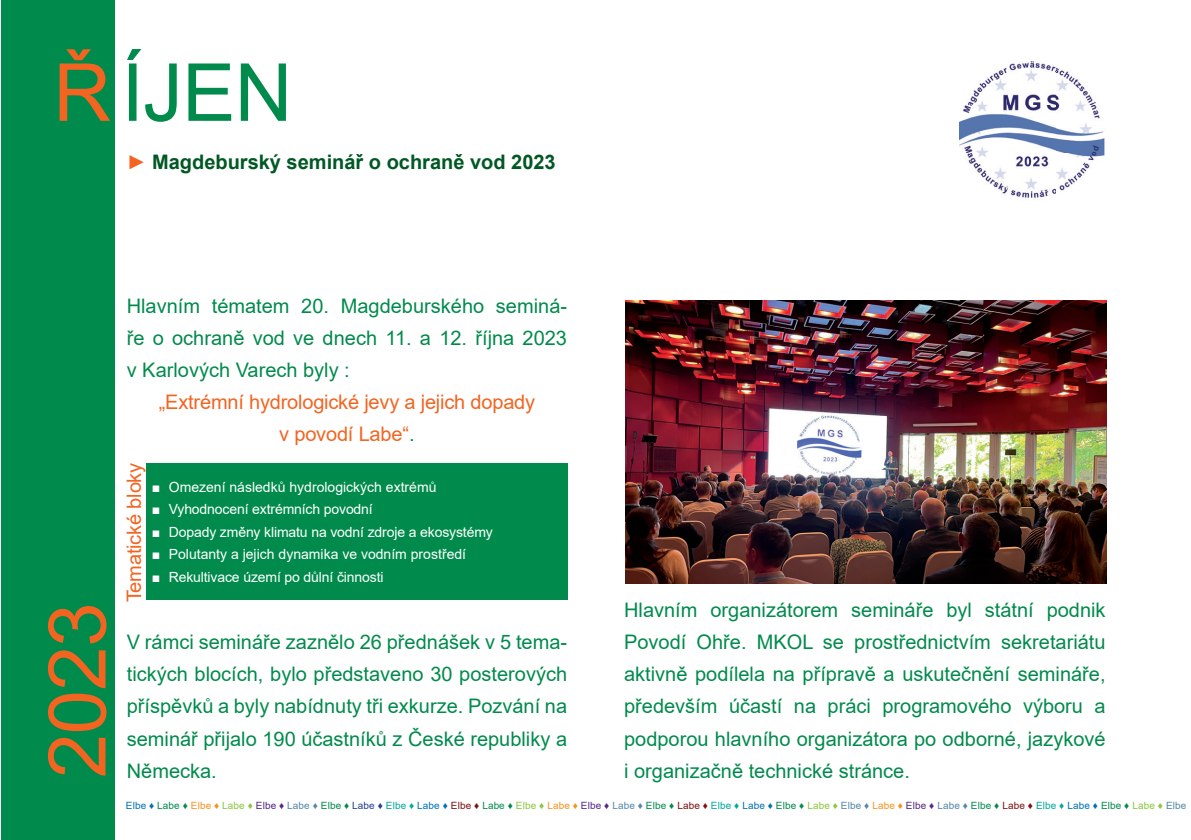
<style>
.page{position:relative;width:1191px;height:840px;background:#fff}
.page>*{position:absolute;margin:0;border:0;box-sizing:border-box;transform-origin:0 0}
.t1{font:80px "Arial";color:#008b4c}
.t2{font:80px "Arial";color:#f36421}
.t3{font:20px/32px "Arial";color:#008b4c;text-align:justify}
.t4{font:20px/32px "Arial";letter-spacing:-.01em;color:#f36421;text-align:center}
.t5{font:700 20px "Arial";color:#005824}
.t6{font:14px "Arial";letter-spacing:-.01em;color:#fff}
.t7{font:10px "Arial";letter-spacing:.01em;color:#008b4c}
.s1{color:#f36421}
.s2{font-weight:400;color:#f36421}
.s3{color:#008b4c}
.s4{color:#0072b2}
.s5{color:#f7931d}
.s6{color:#8bc63e}
.s7{color:#542685}
.s8{color:#5587aa}
.s9{color:#253f8e}
.s10{color:#00a99d}
.s11{color:#7c1113}
</style>
<div class="page">
<div style="left:1px;top:0;width:114px;height:839px;background:#008b4c"></div>
<img style="left:959px;top:61px;width:146px;height:137px">
<div style="left:146px;top:463px;width:421px;height:136px;background:#008b4c"></div>
<img style="left:625px;top:300px;width:481px;height:283px">
<h1 class="t1" style="left:53px;top:37px;width:241px"><span class="s1">Ř</span> ÍJEN</h1>
<p class="t5" style="left:127px;top:148px;width:430px"><span class="s2">►</span> Magdeburský seminář o ochraně vod 2023</p>
<h1 class="t2" style="left:22px;top:777px;width:177px;rotate:-90deg">2023</h1>
<p class="t3" style="left:127px;top:290px;width:442px">Hlavním tématem 20. Magdeburského seminá&shy;ře o ochraně vod ve dnech 11. a 12. října 2023 v Karlových Varech byly :</p>
<p class="t4" style="left:159px;top:386px;width:378px">„Extrémní hydrologické jevy a jejich dopady v povodí Labe“<span class="s3">.</span></p>
<p class="t4" style="left:118px;top:602px;width:141px;rotate:-90deg">Tematické bloky</p>
<p class="t6" style="left:152px;top:476px;width:286px">■ Omezení následků hydrologických extrémů</p>
<p class="t6" style="left:152px;top:499px;width:222px">■ Vyhodnocení extrémních povodní</p>
<p class="t6" style="left:152px;top:521px;width:342px">■ Dopady změny klimatu na vodní zdroje a ekosystémy</p>
<p class="t6" style="left:152px;top:544px;width:316px">■ Polutanty a jejich dynamika ve vodním prostředí</p>
<p class="t6" style="left:152px;top:566px;width:233px">■ Rekultivace území po důlní činnosti</p>
<p class="t3" style="left:127px;top:626px;width:442px">V rámci semináře zaznělo 26 přednášek v 5 tema&shy;tic kých blocích, bylo představeno 30 posterových příspěvků a byly nabídnuty tři exkurze. Pozvání na seminář přijalo 190 účastníků z České republiky a Německa.</p>
<p class="t3" style="left:624px;top:594px;width:483px">Hlavním organizátorem semináře byl státní podnik Povodí Ohře. MKOL se prostřednictvím sekretariátu aktivně podílela na přípravě a uskutečnění semináře, především účastí na práci programového výboru a podporou hlavního organizátora po odborné, jazykové i organizačně technické stránce.</p>
<p class="t7" style="left:126px;top:798px;width:1061px"><span class="s4">Elbe ♦</span> Labe ♦ <span class="s5">Elbe ♦</span> <span class="s6">Labe ♦</span> <span class="s7">Elbe ♦</span> <span class="s8">Labe ♦</span> Elbe ♦ <span class="s9">Labe ♦</span> <span class="s10">Elbe ♦</span> <span class="s4">Labe ♦</span> <span class="s11">Elbe ♦</span> Labe ♦ <span class="s6">Elbe ♦</span> <span class="s5">Labe ♦</span> <span class="s7">Elbe ♦</span> <span class="s8">Labe ♦</span> Elbe ♦ <span class="s11">Labe ♦</span> <span class="s10">Elbe ♦</span> <span class="s4">Labe ♦</span> Elbe ♦ <span class="s6">Labe ♦</span> <span class="s8">Elbe ♦</span> <span class="s5">Labe ♦</span> <span class="s7">Elbe ♦</span> <span class="s8">Labe ♦</span> Elbe ♦ <span class="s11">Labe ♦</span> <span class="s10">Elbe ♦</span> <span class="s4">Labe ♦</span> Elbe ♦ <span class="s6">Labe ♦</span> <span class="s8">Elbe</span></p>
</div>
